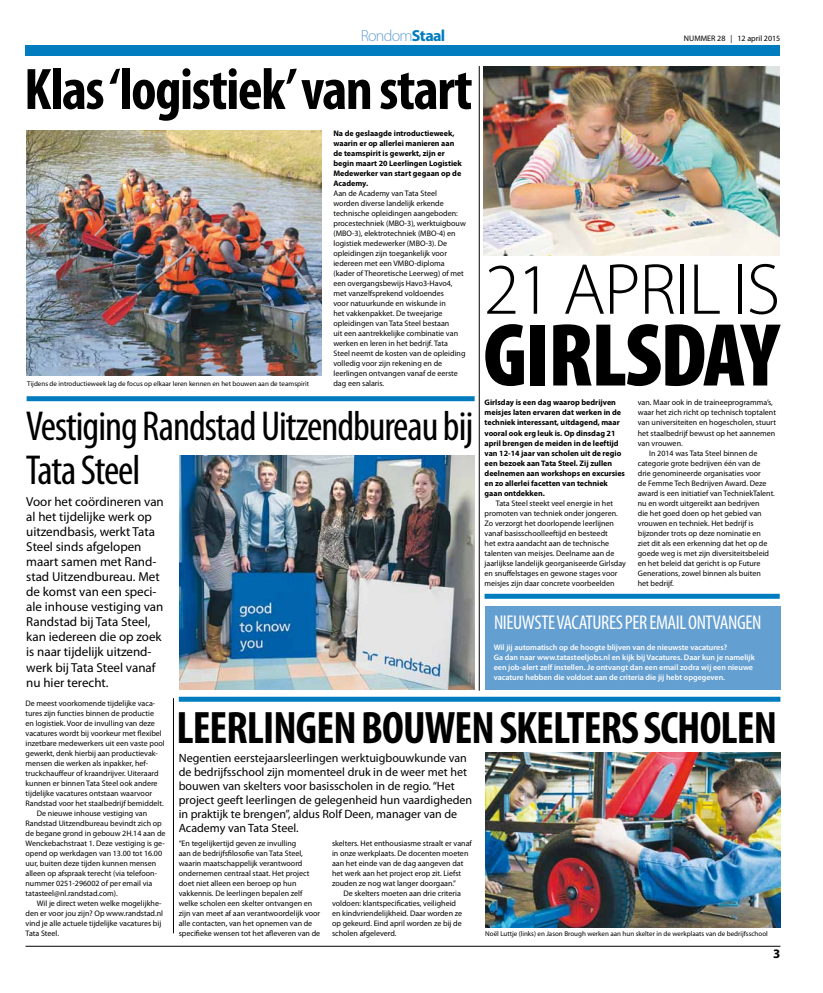
<style>
.page{position:relative;width:823px;height:993px;background:#fff}
.page>*{position:absolute;margin:0;border:0;box-sizing:border-box;transform-origin:0 0}
.t1{font:900 condensed 90.2px "Myriad Pro";color:#000}
.t2{font:300 72.8px "Myriad Pro";letter-spacing:-.02em;color:#000}
.t3{font:700 condensed 59px "Myriad Pro";letter-spacing:-.025em;color:#000}
.t4{font:700 condensed 45.7px "Myriad Pro";letter-spacing:-.02em;color:#000}
.t5{font:condensed 42px/44px "Myriad Pro";letter-spacing:-.025em;color:#000}
.t6{font:condensed 20px "Myriad Pro";letter-spacing:-.02em;color:#fff}
.t7{font:300 16px "Myriad Pro";color:#649fd1}
.t8{font:13px/15px "Myriad Pro";color:#000}
.t9{font:700 13px "Myriad Pro";color:#000}
.t10{font:12px/14px "Myriad Pro";color:#000}
.t11{font:8px/10px "Myriad Pro";color:#000}
.t12{font:700 8px/10px "Myriad Pro";color:#000}
.t13{font:600 8px/10px "Myriad Pro";color:#fff}
.t14{font:7px "Myriad Pro";color:#000}
.s1{font-weight:700;color:#007cbf}
</style>
<div class="page">
<div style="left:26px;top:45px;width:754px;height:10px;background:#007cbf"></div>
<hr style="left:26px;top:945px;width:754px;height:1px;background:#000">
<div style="left:179px;top:696px;width:601px;height:5px;background:#007cbf"></div>
<hr style="left:478px;top:66px;width:1px;height:624px;background:#000">
<hr style="left:173px;top:698px;width:1px;height:234px;background:#000">
<img style="left:26px;top:130px;width:295px;height:245px">
<img style="left:485px;top:752px;width:295px;height:175px">
<div style="left:27px;top:396px;width:447px;height:5px;background:#007cbf"></div>
<img style="left:483px;top:66px;width:295px;height:189px">
<div style="left:485px;top:605px;width:295px;height:84px;background:#649fd1"></div>
<div style="left:484px;top:593px;width:295px;height:5px;background:#007cbf"></div>
<img style="left:179px;top:455px;width:295px;height:234px">
<h3 class="t7" style="left:360px;top:27px;width:86px">Rondom<span class="s1">Staal</span></h3>
<p class="t11" style="left:683px;top:34px;width:98px">NUMMER 28 | 12 april 2015</p>
<h3 class="t3" style="left:24px;top:57px;width:449px">KLAS ‘LOGISTIEK’ VAN START</h3>
<p class="t12" style="left:333px;top:128px;width:130px">Na de geslaagde introductieweek, waarin er op allerlei manieren aan de teamspirit is gewerkt, zijn er begin maart 20 Leerlingen Logistiek<br>Medewerker van start gegaan op de<br>Academy.</p>
<p class="t11" style="left:333px;top:188px;width:134px">Aan de Academy van Tata Steel<br>worden diverse landelijk erkende technische opleidingen aangeboden: procestechniek (MBO-3), werktuigbouw (MBO-3), elektrotechniek (MBO-4) en logistiek medewerker (MBO-3). De opleidingen zijn toegankelijk voor iedereen met een VMBO-diploma (kader of Theoretische Leerweg) of met een overgangsbewijs Havo3-Havo4, met vanzelfsprekend voldoendes<br>voor natuurkunde en wiskunde in<br>het vakkenpakket. De tweejarige opleidingen van Tata Steel bestaan<br>uit een aantrekkelijke combinatie van werken en leren in het bedrijf. Tata Steel neemt de kosten van de opleiding volledig voor zijn rekening en de leerlingen ontvangen vanaf de eerste dag een salaris.</p>
<p class="t14" style="left:27px;top:379px;width:283px">Tijdens de introductieweek lag de focus op elkaar leren kennen en het bouwen aan de teamspirit</p>
<h3 class="t5" style="left:26px;top:404px;width:448px">VESTIGING RANDSTAD UITZENDBUREAU BIJ<br>TATA STEEL</h3>
<p class="t8" style="left:26px;top:494px;width:139px">Voor het coördineren van al het tijdelijke werk op uitzendbasis, werkt Tata<br>Steel sinds afgelopen maart samen met Rand&shy;stad Uitzendbureau. Met de komst van een speci&shy;ale inhouse vestiging van<br>Randstad bij Tata Steel, kan iedereen die op zoek is naar tijdelijk uitzend&shy;werk bij Tata Steel vanaf nu hier terecht.</p>
<h2 class="t2" style="left:483px;top:249px;width:298px">21 april is</h2>
<h1 class="t1" style="left:483px;top:305px;width:38px">GIRLSDA</h1>
<h1 class="t1" style="left:741px;top:305px;width:38px">Y</h1>
<p class="t11" style="left:637px;top:398px;width:136px">van. Maar ook in de traineeprogramma’s,</p>
<p class="t11" style="left:637px;top:408px;width:140px">waar het zich richt op technisch toptalent</p>
<p class="t11" style="left:637px;top:418px;width:139px">van universiteiten en hogescholen, stuurt</p>
<p class="t11" style="left:637px;top:428px;width:139px">het staalbedrijf bewust op het aannemen</p>
<p class="t11" style="left:637px;top:438px;width:46px">van vrouwen.</p>
<p class="t11" style="left:648px;top:448px;width:110px">In 2014 was Tata Steel binnen de</p>
<p class="t11" style="left:637px;top:458px;width:124px">categorie grote bedrijven één van de</p>
<p class="t11" style="left:637px;top:468px;width:124px">drie genomineerde organisaties voor</p>
<p class="t11" style="left:637px;top:478px;width:130px">de Femme Tech Bedrijven Award. Deze</p>
<p class="t11" style="left:637px;top:488px;width:138px">award is een initiatief van TechniekTalent.</p>
<p class="t11" style="left:637px;top:498px;width:123px">nu en wordt uitgereikt aan bedrijven</p>
<p class="t11" style="left:637px;top:508px;width:125px">die het goed doen op het gebied van</p>
<p class="t11" style="left:637px;top:518px;width:117px">vrouwen en techniek. Het bedrijf is</p>
<p class="t11" style="left:637px;top:528px;width:125px">bijzonder trots op deze nominatie en</p>
<p class="t11" style="left:637px;top:538px;width:131px">ziet dit als een erkenning dat het op de</p>
<p class="t11" style="left:637px;top:548px;width:133px">goede weg is met zijn diversiteitsbeleid</p>
<p class="t11" style="left:637px;top:558px;width:124px">en het beleid dat gericht is op Future</p>
<p class="t11" style="left:637px;top:568px;width:124px">Generations, zowel binnen als buiten</p>
<p class="t11" style="left:637px;top:578px;width:38px">het bedrijf.</p>
<p class="t12" style="left:484px;top:398px;width:142px">Girlsday is een dag waarop bedrijven meisjes laten ervaren dat werken in de techniek interessant, uitdagend, maar vooral ook erg leuk is. Op dinsdag 21 april brengen de meiden in de leeftijd van 12-14 jaar van scholen uit de regio een bezoek aan Tata Steel. Zij zullen deelnemen aan workshops en excursies en zo allerlei facetten van techniek gaan ontdekken.</p>
<p class="t11" style="left:484px;top:498px;width:143px;text-indent:11px">Tata Steel steekt veel energie in het promoten van techniek onder jongeren.<br>Zo verzorgt het doorlopende leerlijnen vanaf basisschoolleeftijd en besteedt<br>het extra aandacht aan de technische talenten van meisjes. Deelname aan de jaarlijkse landelijk georganiseerde Girlsday en snuffelstages en gewone stages voor meisjes zijn daar concrete voorbeelden</p>
<h3 class="t6" style="left:493px;top:612px;width:269px">NI EUWSTE VACATURES PER EMAIL ONTVANGEN</h3>
<p class="t13" style="left:493px;top:641px;width:262px">Wil jij automatisch op de hoogte blijven van de nieuwste vacatures?<br>Ga dan naar www.tatasteeljobs.nl en kijk bij Vacatures. Daar kun je namelijk een job-alert zelf instellen. Je ontvangt dan een email zodra wij een nieuwe vacature hebben die voldoet aan de criteria die jij hebt opgegeven.</p>
<p class="t11" style="left:26px;top:698px;width:131px">De meest voorkomende tijdelijke vaca-</p>
<p class="t11" style="left:26px;top:708px;width:130px">tures zijn functies binnen de productie</p>
<p class="t11" style="left:26px;top:718px;width:131px">en logistiek. Voor de invulling van deze</p>
<p class="t11" style="left:26px;top:728px;width:138px">vacatures wordt bij voorkeur met flexibel</p>
<p class="t11" style="left:26px;top:738px;width:141px">inzetbare medewerkers uit een vaste pool</p>
<p class="t11" style="left:26px;top:748px;width:134px">gewerkt, denk hierbij aan productievak-</p>
<p class="t11" style="left:26px;top:758px;width:124px">mensen die werken als inpakker, hef-</p>
<p class="t11" style="left:26px;top:768px;width:134px">truckchauffeur of kraandrijver. Uiteraard</p>
<p class="t11" style="left:26px;top:778px;width:133px">kunnen er binnen Tata Steel ook andere</p>
<p class="t11" style="left:26px;top:788px;width:128px">tijdelijke vacatures ontstaan waarvoor</p>
<p class="t11" style="left:26px;top:798px;width:140px">Randstad voor het staalbedrijf bemiddelt.</p>
<p class="t11" style="left:37px;top:808px;width:112px">De nieuwe inhouse vestiging van</p>
<p class="t11" style="left:26px;top:818px;width:138px">Randstad Uitzendbureau bevindt zich op</p>
<p class="t11" style="left:26px;top:828px;width:141px">de begane grond in gebouw 2H.14 aan de</p>
<p class="t11" style="left:26px;top:838px;width:141px">Wenckebachstraat 1. Deze vestiging is ge-</p>
<p class="t11" style="left:26px;top:848px;width:138px">opend op werkdagen van 13.00 tot 16.00</p>
<p class="t11" style="left:26px;top:858px;width:132px">uur, buiten deze tijden kunnen mensen</p>
<p class="t11" style="left:26px;top:868px;width:133px">alleen op afspraak terecht (via telefoon-</p>
<p class="t11" style="left:26px;top:878px;width:128px">nummer 0251-296002 of per email via</p>
<p class="t11" style="left:26px;top:888px;width:94px">tatasteel@nl.randstad.com).</p>
<p class="t11" style="left:37px;top:898px;width:126px">Wil je direct weten welke mogelijkhe-</p>
<p class="t11" style="left:26px;top:908px;width:139px">den er voor jou zijn? Op www.randstad.nl</p>
<p class="t11" style="left:26px;top:918px;width:137px">vind je alle actuele tijdelijke vacatures bij</p>
<p class="t11" style="left:26px;top:928px;width:35px">Tata Steel.</p>
<h3 class="t4" style="left:176px;top:702px;width:602px">LEERLINGEN BOUWEN SKELTERS SCHOLEN</h3>
<p class="t10" style="left:179px;top:750px;width:295px">Negentien eerstejaarsleerlingen werktuigbouwkunde van de bedrijfsschool zijn momenteel druk in de weer met het bouwen van skelters voor basisscholen in de regio. “Het project geeft leerlingen de gelegenheid hun vaardigheden in praktijk te brengen”, aldus Rolf Deen, manager van de Academy van Tata Steel.</p>
<p class="t11" style="left:179px;top:838px;width:143px">“En tegelijkertijd geven ze invulling<br>aan de bedrijfsfilosofie van Tata Steel, waarin maatschappelijk verantwoord ondernemen centraal staat. Het project doet niet alleen een beroep op hun vakkennis. De leerlingen bepalen zelf welke scholen een skelter ontvangen en zijn van meet af aan verantwoordelijk voor alle contacten, van het opnemen van de specifieke wensen tot het afleveren van de</p>
<p class="t11" style="left:332px;top:838px;width:141px">skelters. Het enthousiasme straalt er vanaf in onze werkplaats. De docenten moeten aan het einde van de dag aangeven dat het werk aan het project erop zit. Liefst zouden ze nog wat langer doorgaan.”</p>
<p class="t11" style="left:332px;top:888px;width:132px;text-indent:11px">De skelters moeten aan drie criteria voldoen: klantspecificaties, veiligheid en kindvriendelijkheid. Daar worden ze op gekeurd. Eind april worden ze bij de scholen afgeleverd.</p>
<p class="t14" style="left:485px;top:929px;width:284px">Noël Luttje (links) en Jason Brough werken aan hun skelter in de werkplaats van de bedrijfsschool</p>
<h3 class="t9" style="left:772px;top:945px;width:9px">3</h3>
</div>
